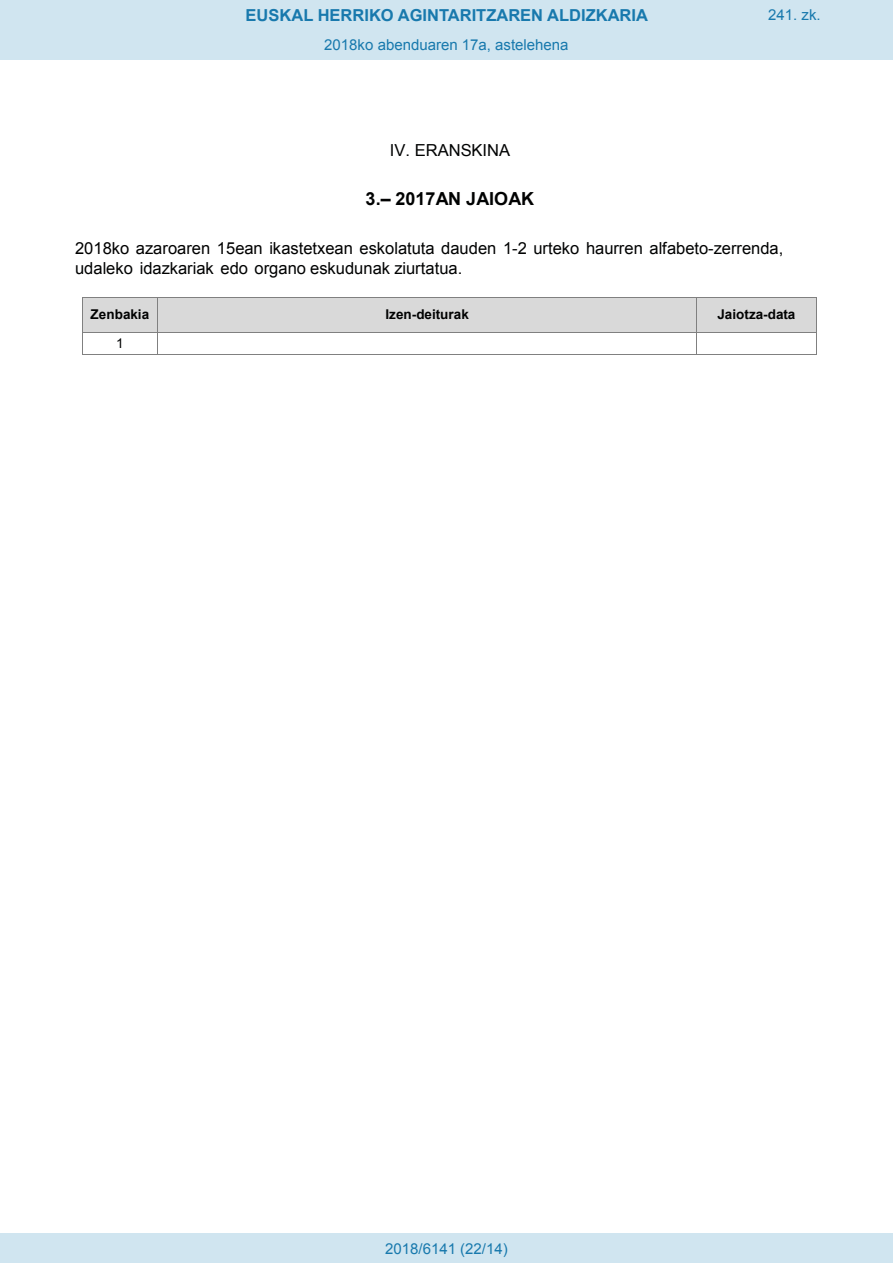
<style>
.page{position:relative;width:893px;height:1263px;background:#fff}
.page>*{position:absolute;margin:0;border:0;box-sizing:border-box;transform-origin:0 0}
.t1{font:700 18px "Arial";letter-spacing:.005em;color:#010202}
.t2{font:16.5px/19.8px "Arial";color:#010202}
.t3{font:700 16.5px "Arial";color:#1879ad}
.Paginacion_Centro{font:15px "Arial";color:#1879ad}
.t4{font:700 13.5px "Arial";letter-spacing:.005em;color:#010202}
.t5{font:13.5px "Arial";color:#010202}
.s1{color:#000}
</style>
<div class="page">
<div style="left:83px;top:298px;width:74px;height:34px;background:#d9d9d9"></div>
<div style="left:158px;top:298px;width:538px;height:34px;background:#d9d9d9"></div>
<div style="left:697px;top:298px;width:119px;height:34px;background:#d9d9d9"></div>
<hr style="left:83px;top:297px;width:74px;height:1px;background:#808080">
<hr style="left:158px;top:297px;width:538px;height:1px;background:#808080">
<hr style="left:697px;top:297px;width:119px;height:1px;background:#808080">
<hr style="left:82px;top:298px;width:1px;height:34px;background:#808080">
<hr style="left:157px;top:298px;width:1px;height:34px;background:#808080">
<hr style="left:696px;top:298px;width:1px;height:34px;background:#808080">
<hr style="left:816px;top:298px;width:1px;height:34px;background:#808080">
<hr style="left:83px;top:332px;width:74px;height:1px;background:#808080">
<hr style="left:158px;top:332px;width:538px;height:1px;background:#808080">
<hr style="left:697px;top:332px;width:119px;height:1px;background:#808080">
<svg style="left:82px;top:332px;width:1px;height:23px"></svg>
<hr style="left:83px;top:354px;width:74px;height:1px;background:#808080">
<svg style="left:157px;top:332px;width:1px;height:23px"></svg>
<hr style="left:158px;top:354px;width:538px;height:1px;background:#808080">
<svg style="left:696px;top:332px;width:1px;height:23px"></svg>
<hr style="left:697px;top:354px;width:119px;height:1px;background:#808080">
<svg style="left:816px;top:332px;width:1px;height:23px"></svg>
<div style="left:0;top:0;width:893px;height:60px;background:#d0e5f0"></div>
<div style="left:0;top:1233px;width:893px;height:30px;background:#d0e5f0"></div>
<p class="t3" style="left:246px;top:4px;width:404px">EUSKAL HERRIKO AGINTARITZAREN ALDIZKARIA</p>
<p class="Paginacion_Centro" style="left:768px;top:5px;width:54px">241. zk.</p>
<p class="Paginacion_Centro" style="left:324px;top:35px;width:246px">2018ko abenduaren 17a, astelehena</p>
<p class="t2" style="left:390px;top:141px;width:122px">IV. ERANSKINA</p>
<p class="t1" style="left:366px;top:187px;width:170px">3.– 2017AN JAIOAK</p>
<p class="t2" style="left:75px;top:239px;width:710px"><span class="s1">2018ko azaroaren 15ean ikastetxean</span> eskolatuta dauden 1-2 urteko haurren alfabeto-zerrenda, udaleko idazkariak edo organo eskudunak ziurtatua.</p>
<p class="t4" style="left:91px;top:306px;width:60px">Zenbakia</p>
<p class="t4" style="left:385px;top:306px;width:85px">Izen-deiturak</p>
<p class="t4" style="left:717px;top:306px;width:80px">Jaiotza-data</p>
<p class="t5" style="left:116px;top:334px;width:9px">1</p>
<p class="Paginacion_Centro" style="left:385px;top:1238px;width:124px">2018/6141 (22/14)</p>
</div>
